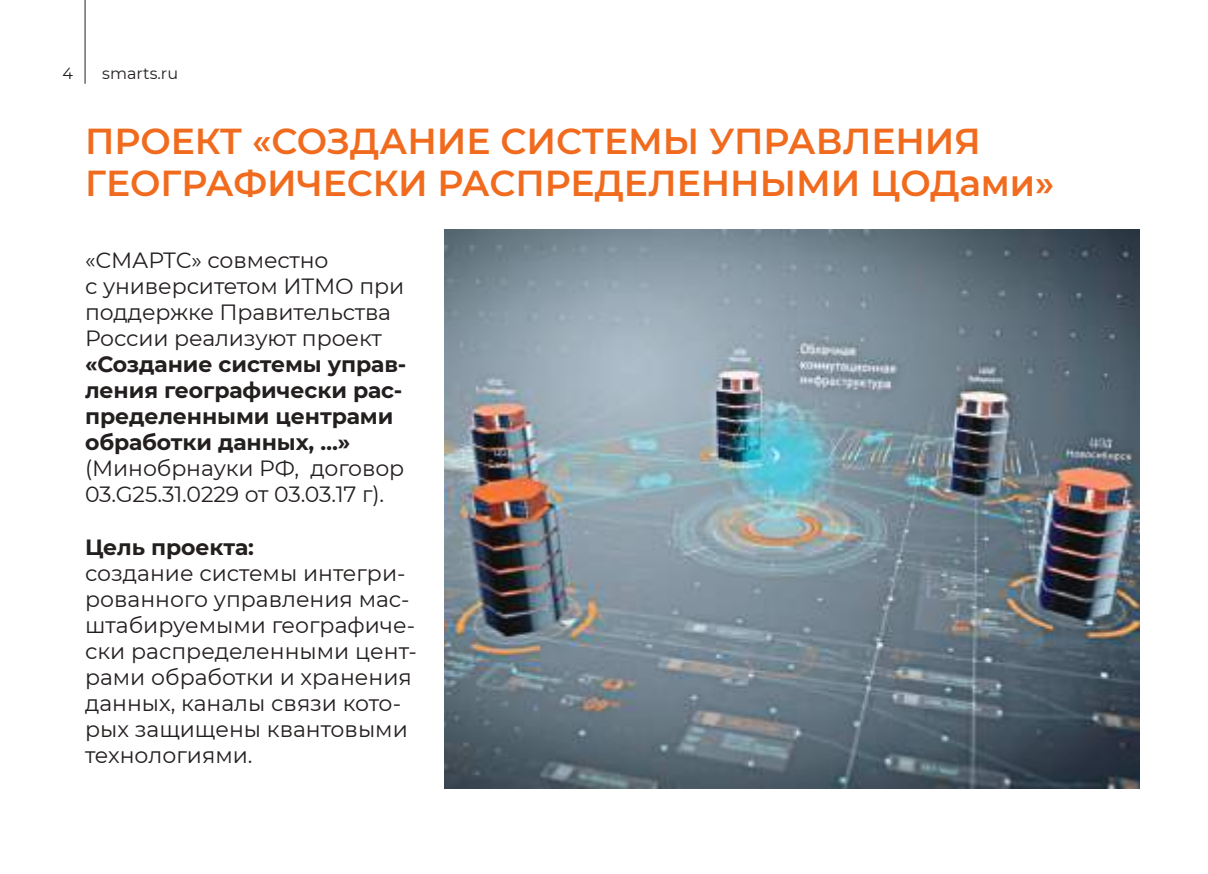
<style>
.page{position:relative;width:1208px;height:874px;background:#fff}
.page>*{position:absolute;margin:0;border:0;box-sizing:border-box;transform-origin:0 0}
.t1{font:600 36px/42px "Montserrat";color:#f16b1e}
.t2{font:22px/26px "Montserrat";letter-spacing:-.005em;color:#241f1f}
.t3{font:700 22px/26px "Montserrat";letter-spacing:-.005em;color:#241f1f}
.t4{font:16px "Montserrat";color:#241f1f}
</style>
<div class="page">
<hr style="left:85px;top:0;width:1px;height:84px;background:#241f1f">
<img style="left:444px;top:230px;width:696px;height:558px">
<p class="t4" style="left:62px;top:63px;width:12px">4</p>
<p class="t4" style="left:102px;top:63px;width:77px">smarts.ru</p>
<h1 class="t1" style="left:85px;top:119px;width:971px">ПРОЕКТ «СОЗДАНИЕ СИСТЕМЫ УПРАВЛЕНИЯ<br>ГЕОГРАФИЧЕСКИ РАСПРЕДЕЛЕННЫМИ ЦОДами»</h1>
<p class="t2" style="left:85px;top:246px;width:321px">«СМАРТС» совместно<br>с университетом ИТМО при поддержке Правительства<br>России реализуют проект</p>
<p class="t3" style="left:85px;top:350px;width:323px">«Создание системы управ&shy;ления географически рас&shy;пределенными центрами обработки данных, …»</p>
<p class="t2" style="left:85px;top:454px;width:321px">(Минобрнауки РФ, договор<br>03.G25.31.0229 от 03.03.17 г).</p>
<p class="t3" style="left:85px;top:532px;width:170px">Цель проекта:</p>
<p class="t2" style="left:85px;top:558px;width:333px">создание системы интегри&shy;рованного управления мас&shy;штабируемыми географиче&shy;ски распределенными цент&shy;рами обработки и хранения данных, каналы связи кото&shy;рых защищены квантовыми технологиями.</p>
</div>
